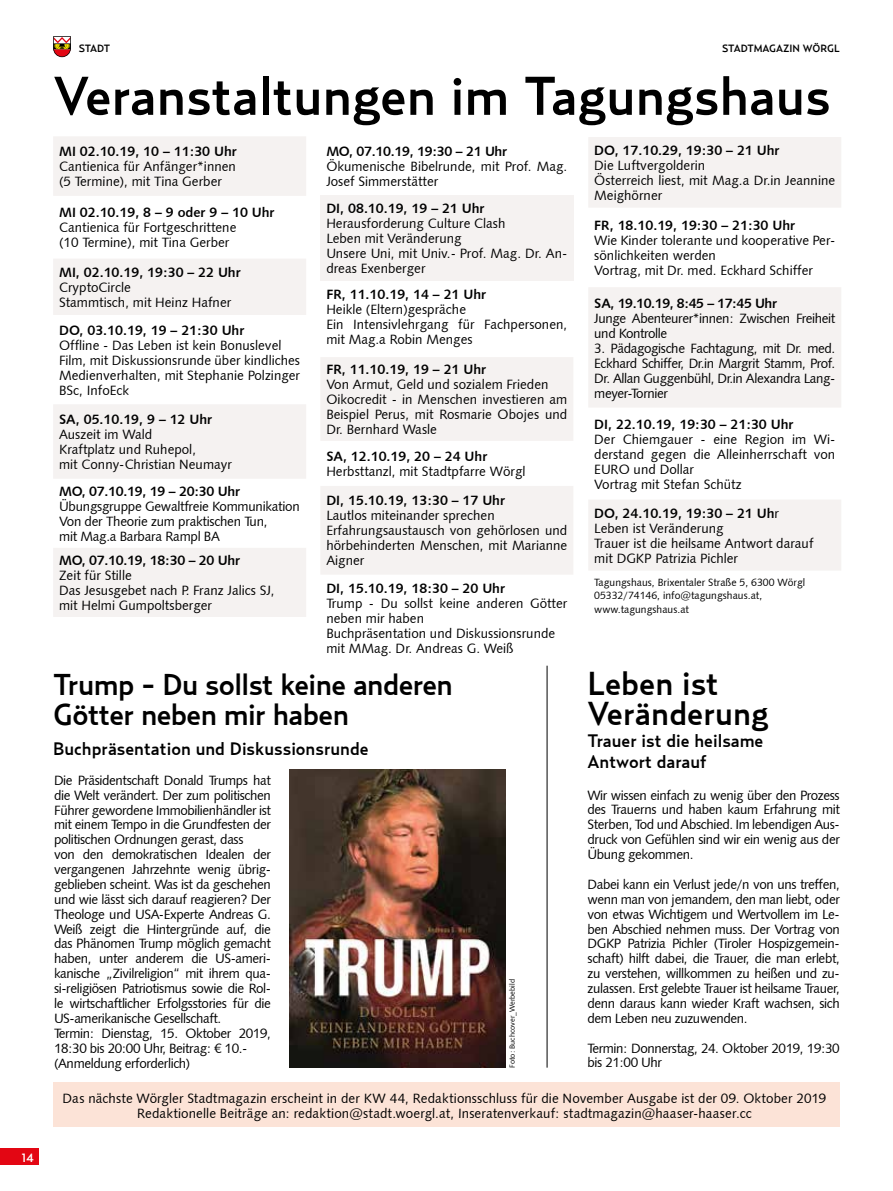
<style>
.page{position:relative;width:893px;height:1191px;background:#fff}
.page>*{position:absolute;margin:0;border:0;box-sizing:border-box;transform-origin:0 0}
.t1{font:500 54px "Relay";color:#000}
.t2{font:500 33px/29.7px "Relay";color:#000}
.t3{font:500 30px/29.7px "Relay";letter-spacing:-.02em;color:#000}
.t4{font:500 18px/21.6px "Relay";color:#000}
.t5{font:13.5px/15px "Humanist 531 BT Roman A";color:#000}
.t6{font:13.5px/14.9px "Humanist 531 BT Roman A";letter-spacing:-.03em;color:#000}
.t7{font:13.5px "Humanist 531 BT Bold A";color:#000}
.t8{font:13.5px/15px "Humanist 531 BT Roman A";letter-spacing:-.02em;color:#000}
.t9{font:13.5px "Humanist 531 BT Bold A";letter-spacing:-.02em;color:#000}
.t10{font:13.5px "Humanist 531 BT Bold A";letter-spacing:-.03em;color:#000}
.t11{font:500 12px "Relay";color:#fff}
.t12{font:10.5px/13.5px "Humanist 531 BT Roman A";color:#000}
.t13{font:500 10.5px "Relay";letter-spacing:-.01em;color:#000}
.t14{font:7.5px "Humanist 531 BT Roman A";color:#000}
.s1{font-family:"Humanist 531 BT Roman A"}
</style>
<div class="page">
<div style="left:0;top:1148px;width:38px;height:17px;background:#e30613"></div>
<svg style="left:53px;top:36px;width:18px;height:21px"></svg>
<svg style="left:53px;top:137px;width:253px;height:480px;fill:#f5f2f1"></svg>
<div style="left:320px;top:195px;width:253px;height:86px;background:#f5f2f1"></div>
<svg style="left:321px;top:357px;width:252px;height:217px;fill:#f5f2f1"></svg>
<div style="left:53px;top:1082px;width:787px;height:45px;background:#fce3d7"></div>
<svg style="left:588px;top:137px;width:253px;height:433px;fill:#f5f2f1"></svg>
<img style="left:289px;top:770px;width:217px;height:297px">
<hr style="left:547px;top:665px;width:1px;height:402px;background:#000">
<p class="t11" style="left:22px;top:1150px;width:14px">14</p>
<p class="t13" style="left:79px;top:42px;width:33px">STADT</p>
<p class="t13" style="left:722px;top:42px;width:119px">STADTMAGAZIN WÖRGL</p>
<h1 class="t1" style="left:53px;top:64px;width:779px">Veranstaltungen im Tagungshaus</h1>
<p class="t7" style="left:59px;top:143px;width:179px">MI 02.10.19, 10 – 11:30 Uhr</p>
<p class="t5" style="left:59px;top:159px;width:178px">Cantienica für Anfänger*innen (5 Termine), mit Tina Gerber</p>
<p class="t7" style="left:59px;top:204px;width:217px">MI 02.10.19, 8 – 9 oder 9 – 10 Uhr</p>
<p class="t5" style="left:59px;top:220px;width:179px">Cantienica für Fortgeschrittene (10 Termine), mit Tina Gerber</p>
<p class="t7" style="left:59px;top:264px;width:183px">MI, 02.10.19, 19:30 – 22 Uhr</p>
<p class="t5" style="left:59px;top:279px;width:174px">CryptoCircle<br>Stammtisch, mit Heinz Hafner</p>
<p class="t7" style="left:59px;top:322px;width:187px">DO, 03.10.19, 19 – 21:30 Uhr</p>
<p class="t5" style="left:59px;top:337px;width:242px">Offline - Das Leben ist kein Bonuslevel Film, mit Diskussionsrunde über kindliches Medienverhalten, mit Stephanie Polzinger BSc, InfoEck</p>
<p class="t7" style="left:59px;top:411px;width:154px">SA, 05.10.19, 9 – 12 Uhr</p>
<p class="t5" style="left:59px;top:426px;width:174px">Auszeit im Wald<br>Kraftplatz und Ruhepol,<br>mit Conny-Christian Neumayr</p>
<p class="t9" style="left:59px;top:483px;width:182px">MO, 07.10.19, 19 – 20:30 Uhr</p>
<p class="t8" style="left:59px;top:498px;width:242px">Übungsgruppe Gewaltfreie Kommunikation<br>Von der Theorie zum praktischen Tun,<br>mit Mag.a Barbara Rampl BA</p>
<p class="t9" style="left:59px;top:552px;width:182px">MO, 07.10.19, 18:30 – 20 Uhr</p>
<p class="t5" style="left:59px;top:567px;width:217px">Zeit für Stille<br>Das Jesusgebet nach P. Franz Jalics SJ, mit Helmi Gumpoltsberger</p>
<p class="t9" style="left:326px;top:143px;width:182px">MO, 07.10.19, 19:30 – 21 Uhr</p>
<p class="t5" style="left:326px;top:158px;width:243px">Ökumenische Bibelrunde, mit Prof. Mag.<br>Josef Simmerstätter</p>
<p class="t7" style="left:326px;top:200px;width:160px">DI, 08.10.19, 19 – 21 Uhr</p>
<p class="t5" style="left:326px;top:216px;width:242px">Herausforderung Culture Clash<br>Leben mit Veränderung<br>Unsere Uni, mit Univ.- Prof. Mag. Dr. An&shy;dreas Exenberger</p>
<p class="t7" style="left:326px;top:286px;width:161px">FR, 11.10.19, 14 – 21 Uhr</p>
<p class="t5" style="left:326px;top:301px;width:243px">Heikle (Eltern)gespräche<br>Ein Intensivlehrgang für Fachpersonen, mit Mag.a Robin Menges</p>
<p class="t7" style="left:326px;top:361px;width:161px">FR, 11.10.19, 19 – 21 Uhr</p>
<p class="t5" style="left:326px;top:376px;width:243px">Von Armut, Geld und sozialem Frieden Oikocredit - in Menschen investieren am Beispiel Perus, mit Rosmarie Obojes und Dr. Bernhard Wasle</p>
<p class="t7" style="left:326px;top:448px;width:162px">SA, 12.10.19, 20 – 24 Uhr</p>
<p class="t5" style="left:326px;top:463px;width:201px">Herbsttanzl, mit Stadtpfarre Wörgl</p>
<p class="t7" style="left:326px;top:492px;width:180px">DI, 15.10.19, 13:30 – 17 Uhr</p>
<p class="t5" style="left:326px;top:508px;width:243px">Lautlos miteinander sprechen<br>Erfahrungsaustausch von gehörlosen und hörbehinderten Menschen, mit Marianne<br>Aigner</p>
<p class="t7" style="left:326px;top:579px;width:180px">DI, 15.10.19, 18:30 – 20 Uhr</p>
<p class="t5" style="left:326px;top:595px;width:242px">Trump - Du sollst keine anderen Götter neben mir haben<br>Buchpräsentation und Diskussionsrunde mit MMag. Dr. Andreas G. Weiß</p>
<h3 class="t3" style="left:53px;top:669px;width:401px">Trump - Du sollst keine anderen<br>Götter neben mir haben</h3>
<h3 class="t4" style="left:53px;top:737px;width:317px">Buchpräsentation und Diskussionsrunde</h3>
<p class="t6" style="left:54px;top:772px;width:218px">Die Präsidentschaft Donald Trumps hat die Welt verändert. Der zum politischen Führer gewordene Immobilienhändler ist mit einem Tempo in die Grundfesten der politischen Ordnungen gerast, dass<br>von den demokratischen Idealen der vergangenen Jahrzehnte wenig übrig&shy;geblieben scheint. Was ist da geschehen und wie lässt sich darauf reagieren? Der Theologe und USA-Experte Andreas G.<br>Weiß zeigt die Hintergründe auf, die das Phänomen Trump möglich gemacht haben, unter anderem die US-ameri&shy;kanische „Zivilreligion“ mit ihrem qua&shy;si-religiösen Patriotismus sowie die Rol&shy;le wirtschaftlicher Erfolgsstories für die US-amerikanische Gesellschaft.<br>Termin: Dienstag, 15. Oktober 2019, 18:30 bis 20:00 Uhr, Beitrag: € 10.- (Anmeldung erforderlich)</p>
<p class="t14" style="left:507px;top:1067px;width:90px;rotate:-90deg">Foto: Buchcover_Werbebild</p>
<p class="t7" style="left:594px;top:142px;width:187px">DO, 17.10.29, 19:30 – 21 Uhr</p>
<p class="t5" style="left:594px;top:157px;width:243px">Die Luftvergolderin<br>Österreich liest, mit Mag.a Dr.in Jeannine<br>Meighörner</p>
<p class="t7" style="left:594px;top:217px;width:202px">FR, 18.10.19, 19:30 – 21:30 Uhr</p>
<p class="t5" style="left:594px;top:232px;width:242px">Wie Kinder tolerante und kooperative Per&shy;sönlichkeiten werden<br>Vortrag, mit Dr. med. Eckhard Schiffer</p>
<p class="t10" style="left:594px;top:294px;width:184px">SA, 19.10.19, 8:45 – 17:45 Uhr</p>
<p class="t6" style="left:594px;top:310px;width:243px">Junge Abenteurer*innen: Zwischen Freiheit und Kontrolle</p>
<p class="t5" style="left:594px;top:340px;width:243px;text-align:justify">3. Pädagogische Fachtagung, mit Dr. med.<br>Eckhard Schiffer, Dr.in Margrit Stamm, Prof.<br>Dr. Allan Guggenbühl, Dr.in Alexandra Lang&shy;meyer-Tornier</p>
<p class="t7" style="left:594px;top:416px;width:201px">DI, 22.10.19, 19:30 – 21:30 Uhr</p>
<p class="t5" style="left:594px;top:431px;width:242px">Der Chiemgauer - eine Region im Wi&shy;derstand gegen die Alleinherrschaft von<br>EURO und Dollar<br>Vortrag mit Stefan Schütz</p>
<p class="t7" style="left:594px;top:504px;width:186px">DO, 24.10.19, 19:30 – 21 Uh<span class="s1">r</span></p>
<p class="t5" style="left:594px;top:520px;width:221px">Leben ist Veränderung<br>Trauer ist die heilsame Antwort darauf mit DGKP Patrizia Pichler</p>
<p class="t12" style="left:594px;top:575px;width:213px">Tagungshaus, Brixentaler Straße 5, 6300 Wörgl<br>05332/74146, info@tagungshaus.at, www.tagungshaus.at</p>
<h2 class="t2" style="left:587px;top:668px;width:183px">Leben ist<br>Veränderung</h2>
<h3 class="t4" style="left:587px;top:729px;width:177px">Trauer ist die heilsame<br>Antwort darauf</h3>
<p class="t5" style="left:587px;top:787px;width:254px;text-align:justify">Wir wissen einfach zu wenig über den Prozess des Trauerns und haben kaum Erfahrung mit Sterben, Tod und Abschied. Im lebendigen Aus&shy;druck von Gefühlen sind wir ein wenig aus der Übung gekommen.</p>
<p class="t5" style="left:587px;top:876px;width:254px;text-align:justify">Dabei kann ein Verlust jede/n von uns treffen, wenn man von jemandem, den man liebt, oder von etwas Wichtigem und Wertvollem im Le&shy;ben Abschied nehmen muss. Der Vortrag von DGKP Patrizia Pichler (Tiroler Hospizgemein&shy;schaft) hilft dabei, die Trauer, die man erlebt, zu verstehen, willkommen zu heißen und zu&shy;zulassen. Erst gelebte Trauer ist heilsame Trauer, denn daraus kann wieder Kraft wachsen, sich dem Leben neu zuzuwenden.</p>
<p class="t6" style="left:587px;top:1040px;width:254px">Termin: Donnerstag, 24. Oktober 2019, 19:30</p>
<p class="t6" style="left:587px;top:1055px;width:76px">bis 21:00 Uhr</p>
<p class="t5" style="left:63px;top:1091px;width:765px;text-align:center">Das nächste Wörgler Stadtmagazin erscheint in der KW 44, Redaktionsschluss für die November Ausgabe ist der 09. Oktober 2019<br>Redaktionelle Beiträge an: redaktion@stadt.woergl.at, Inseratenverkauf: stadtmagazin@haaser-haaser.cc</p>
</div>
